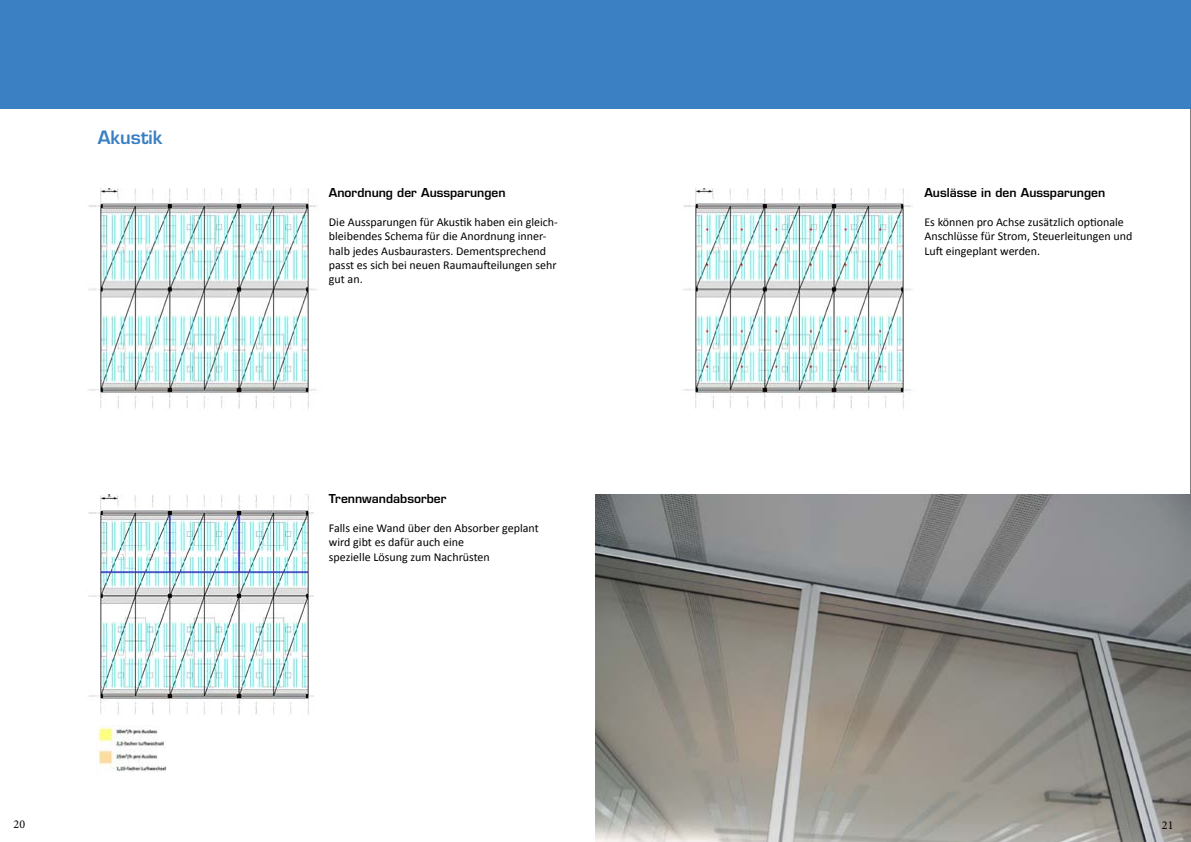
<style>
.page{position:relative;width:1191px;height:842px;background:#fff}
.page>*{position:absolute;margin:0;border:0;box-sizing:border-box;transform-origin:0 0}
.t1{font:600 18px "Eurostile LT Std";color:#3b80c2}
.t2{font:12px/14.4px "Calibri";color:#000}
.t3{font:600 12px "Eurostile LT Std";color:#000}
.t4{font:12px "Minion Pro";color:#000}
</style>
<div class="page">
<div style="left:0;top:0;width:612px;height:108px;background:#3b80c2"></div>
<img style="left:88px;top:188px;width:229px;height:221px">
<img style="left:683px;top:188px;width:229px;height:221px">
<img style="left:88px;top:494px;width:225px;height:221px">
<img style="left:97px;top:727px;width:70px;height:45px">
<hr style="left:1190px;top:0;width:1px;height:842px;background:#000">
<div style="left:595px;top:0;width:596px;height:108px;background:#3b80c2"></div>
<img style="left:596px;top:494px;width:595px;height:348px">
<h1 class="t1" style="left:98px;top:126px;width:66px">Akustik</h1>
<p class="t3" style="left:329px;top:185px;width:178px">Anordnung der Aussparungen</p>
<p class="t2" style="left:329px;top:215px;width:230px">Die Aussparungen für Akustik haben ein gleich&shy;bleibendes Schema für die Anordnung inner&shy;halb jedes Ausbaurasters. Dementsprechend passt es sich bei neuen Raumaufteilungen sehr gut an.</p>
<p class="t3" style="left:329px;top:491px;width:119px">Trennwandabsorber</p>
<p class="t2" style="left:329px;top:521px;width:211px">Falls eine Wand über den Absorber geplant wird gibt es dafür auch eine<br>spezielle Lösung zum Nachrüsten</p>
<p class="t3" style="left:924px;top:185px;width:182px">Auslässe in den Aussparungen</p>
<p class="t2" style="left:924px;top:215px;width:209px">Es können pro Achse zusätzlich optionale<br>Anschlüsse für Strom, Steuerleitungen und<br>Luft eingeplant werden.</p>
<p class="t4" style="left:14px;top:816px;width:13px">20</p>
<p class="t4" style="left:1162px;top:817px;width:13px">21</p>
</div>
